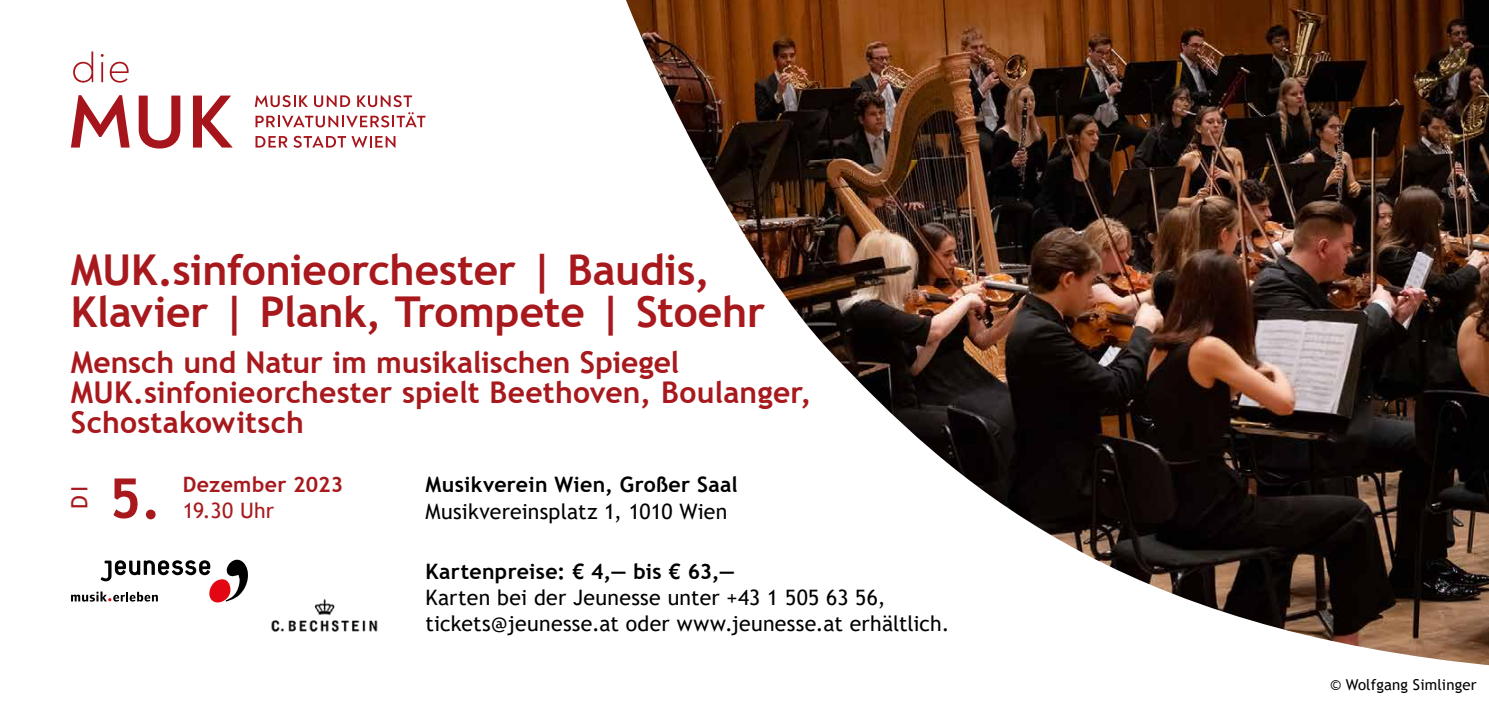
<style>
.page{position:relative;width:1489px;height:702px;background:#fff}
.page>*{position:absolute;margin:0;border:0;box-sizing:border-box;transform-origin:0 0}
.t1{font:700 55px "Trebuchet MS";color:#a7191d}
.t2{font:700 42.5px/42.5px "Trebuchet MS";letter-spacing:-.005em;color:#a7191d}
.t3{font:700 30px/30px "Trebuchet MS";color:#a7191d}
.t4{font:22.5px "Trebuchet MS";color:#a7191d}
.t5{font:21.25px/26.2px "Trebuchet MS";letter-spacing:.01em;color:#000}
.t6{font:700 21.25px "Trebuchet MS";letter-spacing:.015em;color:#000}
.t7{font:700 21.25px "Trebuchet MS";letter-spacing:.015em;color:#a7191d}
.t8{font:21.25px "Trebuchet MS";letter-spacing:.01em;color:#a7191d}
.t9{font:15px "Trebuchet MS";letter-spacing:.01em;color:#000}
</style>
<div class="page">
<img style="left:71px;top:0;width:1417px;height:665px">
<svg style="left:255px;top:136px;width:32px;height:11px"></svg>
<svg style="left:293px;top:136px;width:102px;height:12px"></svg>
<svg style="left:71px;top:95px;width:59px;height:52px"></svg>
<svg style="left:139px;top:96px;width:41px;height:52px"></svg>
<svg style="left:193px;top:96px;width:39px;height:51px"></svg>
<svg style="left:73px;top:51px;width:20px;height:32px"></svg>
<hr style="left:101px;top:62px;width:2px;height:20px;background:#a7151c">
<svg style="left:110px;top:62px;width:19px;height:21px"></svg>
<svg style="left:255px;top:95px;width:170px;height:32px"></svg>
<svg style="left:71px;top:558px;width:178px;height:44px"></svg>
<img style="left:231px;top:591px;width:187px;height:47px">
<h2 class="t2" style="left:71px;top:248px;width:696px">MUK.sinfonieorchester | Baudis,<br>Klavier | Plank, Trompete | Stoehr</h2>
<h3 class="t3" style="left:71px;top:347px;width:742px">Mensch und Natur im musikalischen Spiegel<br>MUK.sinfonieorchester spielt Beethoven, Boulanger,<br>Schostakowitsch</h3>
<p class="t4" style="left:65px;top:509px;width:25px;rotate:-90deg">DI</p>
<h1 class="t1" style="left:109px;top:464px;width:54px">5.</h1>
<p class="t7" style="left:183px;top:471px;width:162px">Dezember 2023</p>
<p class="t8" style="left:183px;top:496px;width:93px">19.30 Uhr</p>
<p class="t6" style="left:425px;top:471px;width:314px">Musikverein Wien, Großer Saal</p>
<p class="t5" style="left:425px;top:498px;width:303px">Musikvereinsplatz 1, 1010 Wien</p>
<p class="t6" style="left:425px;top:557px;width:311px">Kartenpreise: € 4,— bis € 63,—</p>
<p class="t5" style="left:425px;top:584px;width:525px">Karten bei der Jeunesse unter +43 1 505 63 56, tickets@jeunesse.at oder www.jeunesse.at erhältlich.</p>
<p class="t9" style="left:1330px;top:674px;width:148px">© Wolfgang Simlinger</p>
</div>
